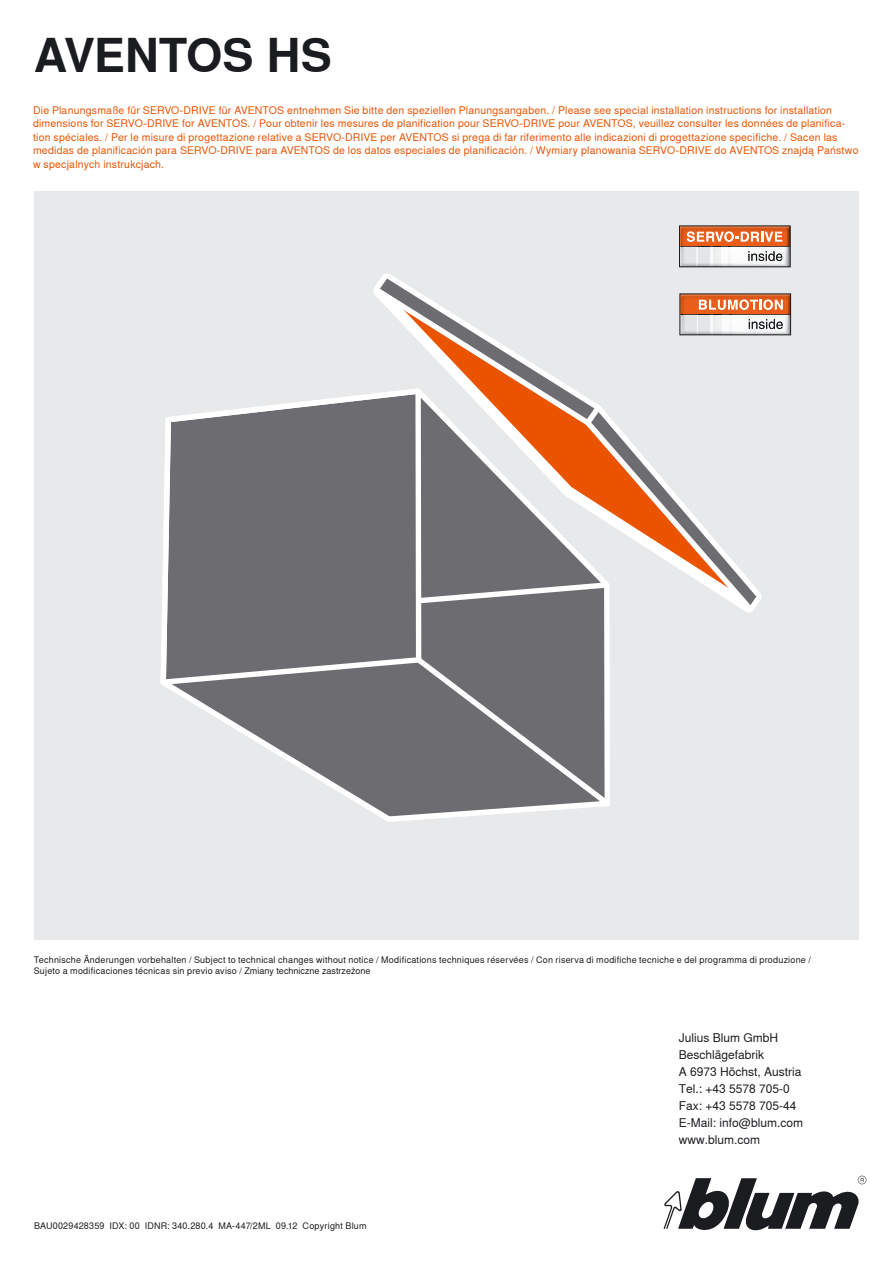
<style>
.page{position:relative;width:893px;height:1263px;background:#fff}
.page>*{position:absolute;margin:0;border:0;box-sizing:border-box;transform-origin:0 0}
.t1{font:700 46.5px "Nimbus Sans Global";letter-spacing:-.01em;color:#1b1c20}
.t2{font:12px/17px "Nimbus Sans Global";color:#1b1c20}
.t3{font:10.5px/13.5px "Nimbus Sans Global";letter-spacing:.02em;color:#ea5300}
.t4{font:9px/10.8px "Nimbus Sans Global";letter-spacing:.025em;color:#1b1c20}
</style>
<div class="page">
<div style="left:34px;top:191px;width:825px;height:749px;background:#e7e9ea"></div>
<svg style="left:663px;top:1176px;width:203px;height:54px"></svg>
<svg style="left:679px;top:225px;width:112px;height:43px"></svg>
<div style="left:679px;top:226px;width:111px;height:41px;border:1px solid #1b1c20"></div>
<svg style="left:161px;top:394px;width:449px;height:428px"></svg>
<svg style="left:365px;top:273px;width:245px;height:349px"></svg>
<svg style="left:371px;top:284px;width:384px;height:331px"></svg>
<svg style="left:378px;top:279px;width:414px;height:328px"></svg>
<h1 class="t1" style="left:34px;top:27px;width:300px">AVENTOS HS</h1>
<p class="t3" style="left:33px;top:103px;width:827px">Die Planungsmaße für SERVO-DRIVE für AVENTOS entnehmen Sie bitte den speziellen Planungsangaben. / Please see special installation instructions for installation dimensions for SERVO-DRIVE for AVENTOS. / Pour obtenir les mesures de planification pour SERVO-DRIVE pour AVENTOS, veuillez consulter les données de planifica&shy;tion spéciales. / Per le misure di progettazione relative a SERVO-DRIVE per AVENTOS si prega di far riferimento alle indicazioni di progettazione specifiche. / Sacen las medidas de planificación para SERVO-DRIVE para AVENTOS de los datos especiales de planificación. / Wymiary planowania SERVO-DRIVE do AVENTOS znajdą Państwo w specjalnych instrukcjach.</p>
<p class="t4" style="left:34px;top:955px;width:779px">Technische Änderungen vorbehalten / Subject to technical changes without notice / Modifications techniques réservées / Con riserva di modifiche tecniche e del programma di produzione /<br>Sujeto a modificaciones técnicas sin previo aviso / Zmiany techniczne zastrzeżone</p>
<p class="t4" style="left:34px;top:1220px;width:334px">BAU0029428359 IDX: 00 IDNR: 340.280.4 MA-447/2ML 09.12 Copyright Blum</p>
<p class="t2" style="left:679px;top:1029px;width:126px">Julius Blum GmbH<br>Beschlägefabrik<br>A 6973 Höchst, Austria<br>Tel.: +43 5578 705-0<br>Fax: +43 5578 705-44<br>E-Mail: info@blum.com www.blum.com</p>
</div>
